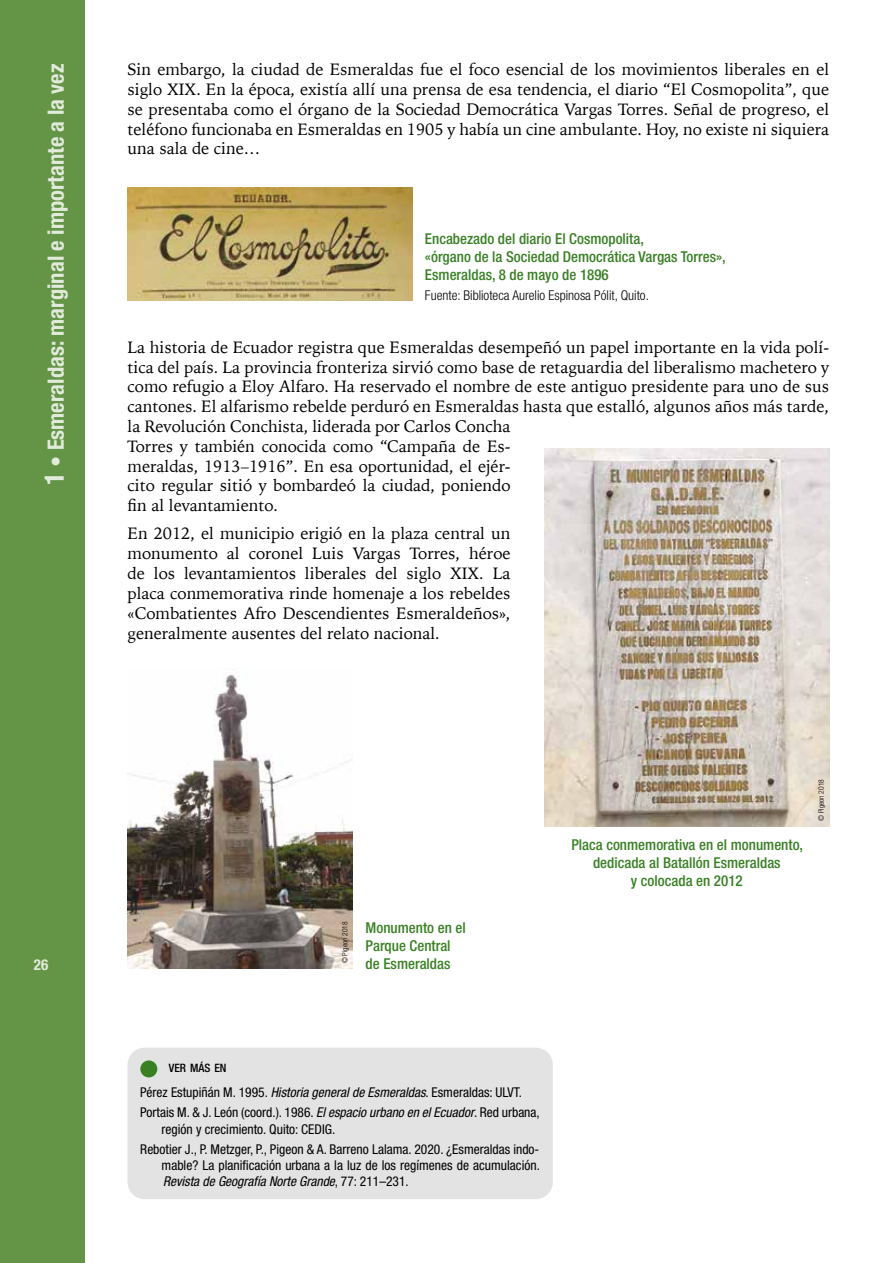
<style>
.page{position:relative;width:893px;height:1263px;background:#fff}
.page>*{position:absolute;margin:0;border:0;box-sizing:border-box;transform-origin:0 0}
.t1{font:700 condensed 22.5px "Helvetica Neue LT Std";color:#e1eadb}
.t2{font:16.5px/19.8px "Iowan Old Style";color:#000;text-align:justify}
.t3{font:500 condensed 15px/18px "Helvetica Neue LT Std";color:#398025}
.t4{font:700 condensed 15px "Helvetica Neue LT Std";color:#e1eadb}
.t5{font:condensed 13.5px/20.4px "Helvetica Neue LT Std";color:#000}
.t6{font:300 condensed 13.5px "Helvetica Neue LT Std";color:#000}
.t7{font:500 condensed 11.55px "Helvetica Neue LT Std";color:#000}
.t8{font:300 condensed 7.5px "Helvetica Neue LT Std";color:#000}
.s1{font-size:27px}
.s2{font-style:italic}
</style>
<div class="page">
<div style="left:0;top:0;width:84px;height:1263px;background:#649546"></div>
<img style="left:128px;top:187px;width:284px;height:113px">
<img style="left:128px;top:669px;width:225px;height:300px">
<img style="left:545px;top:448px;width:284px;height:379px">
<div style="left:128px;top:1048px;width:425px;height:151px;background:#e3e3e3;border-radius:17px"></div>
<div style="left:140px;top:1060px;width:17px;height:17px;background:#398025;border-radius:50%"></div>
<h1 class="t1" style="left:42px;top:485px;width:423px;rotate:-90deg"><span class="s1">1</span> • Esmeraldas: marginal e importante a la vez</h1>
<p class="t4" style="left:34px;top:955px;width:16px">26</p>
<p class="t2" style="left:128px;top:59px;width:703px">Sin embargo, la ciudad de Esmeraldas fue el foco esencial de los movimientos liberales en el siglo XIX. En la época, existía allí una prensa de esa tendencia, el diario “El Cosmopolita”, que se presentaba como el órgano de la Sociedad Democrática Vargas Torres. Señal de progreso, el teléfono funcionaba en Esmeraldas en 1905 y había un cine ambulante. Hoy, no existe ni siquiera una sala de cine…</p>
<p class="t3" style="left:425px;top:229px;width:302px">Encabezado del diario El Cosmopolita,<br>«órgano de la Sociedad Democrática Vargas Torres»,<br>Esmeraldas, 8 de mayo de 1896</p>
<p class="t6" style="left:425px;top:288px;width:225px">Fuente: Biblioteca Aurelio Espinosa Pólit, Quito.</p>
<p class="t2" style="left:128px;top:336px;width:703px;text-align:left">La historia de Ecuador registra que Esmeraldas desempeñó un papel importante en la vida polí&shy;tica del país. La provincia fronteriza sirvió como base de retaguardia del liberalismo machetero y como refugio a Eloy Alfaro. Ha reservado el nombre de este antiguo presidente para uno de sus cantones. El alfarismo rebelde perduró en Esmeraldas hasta que estalló, algunos años más tarde, la Revolución Conchista, liderada por Carlos Concha<br>Torres y también conocida como “Campaña de Es-<br>meraldas, 1913–1916”. En esa oportunidad, el ejér-<br>cito regular sitió y bombardeó la ciudad, poniendo<br>fin al levantamiento.</p>
<p class="t2" style="left:128px;top:523px;width:384px">En 2012, el municipio erigió en la plaza central un monumento al coronel Luis Vargas Torres, héroe de los levantamientos liberales del siglo XIX. La placa conmemorativa rinde homenaje a los rebeldes «Combatientes Afro Descendientes Esmeraldeños», generalmente ausentes del relato nacional.</p>
<p class="t8" style="left:340px;top:963px;width:44px;rotate:-90deg">© Pigeon 2018</p>
<p class="t3" style="left:366px;top:918px;width:102px">Monumento en el<br>Parque Central de Esmeraldas</p>
<p class="t3" style="left:571px;top:836px;width:233px;text-align:center">Placa conmemorativa en el monumento, dedicada al Batallón Esmeraldas<br>y colocada en 2012</p>
<p class="t8" style="left:817px;top:821px;width:44px;rotate:-90deg">© Pigeon 2018</p>
<p class="t7" style="left:169px;top:1061px;width:59px">VER MÁS EN</p>
<p class="t5" style="left:140px;top:1082px;width:401px">Pérez Estupiñán M. 1995. <span class="s2">Historia general de Esmeraldas</span>. Esmeraldas: ULVT.<br>Portais M. &amp; J. León (coord.). 1986. <span class="s2">El espacio urbano en el Ecuador</span>. Red urbana,</p>
<p class="t5" style="left:140px;top:1118px;width:401px;text-indent:21px">región y crecimiento. Quito: CEDIG.<br>Rebotier J., P. Metzger, P., Pigeon &amp; A. Barreno Lalama. 2020. ¿Esmeraldas indo-</p>
<p class="t5" style="left:162px;top:1157px;width:380px;line-height:16.2px">mable? La planificación urbana a la luz de los regímenes de acumulación.<br><span class="s2">Revista de Geografía Norte Grande</span>, 77: 211–231.</p>
</div>
